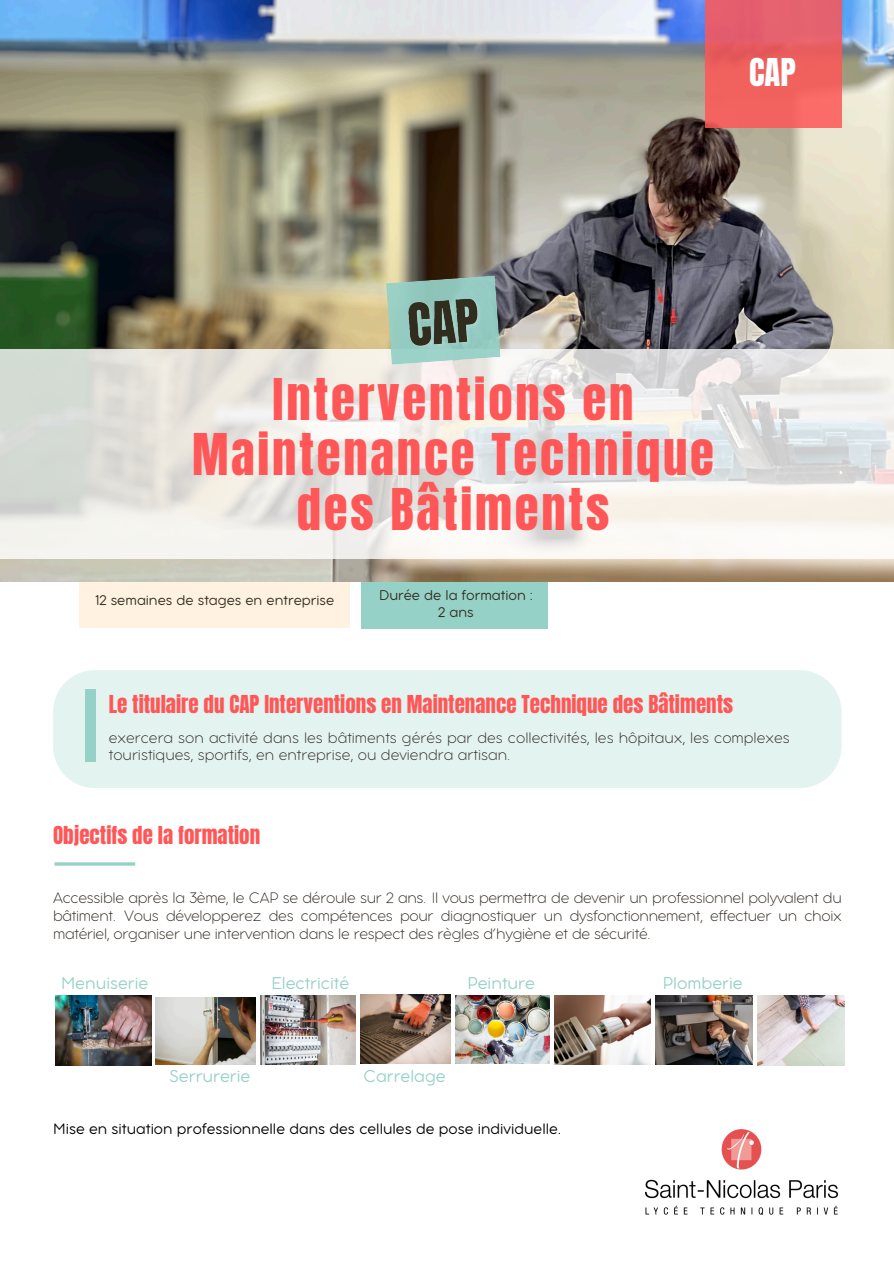
<style>
.page{position:relative;width:894px;height:1264px;background:#fff}
.page>*{position:absolute;margin:0;border:0;box-sizing:border-box;transform-origin:0 0}
.t1{font:48.9px/55.2px "Anton";letter-spacing:.055em;color:#ff5757;text-align:center}
.t2{font:32.55px "Anton";color:#fff}
.t3{font:21px "Anton";color:#ff5757}
.t4{font:300 18.6px "Aristotelica Pro Tx";color:#96d1c7}
.t5{font:300 expanded 16.5px/18px "Aristotelica Pro Tx";color:#302922}
.t6{font:300 16.5px "Aristotelica Pro Tx";color:#000}
.t7{font:300 15.45px "Aristotelica Pro Tx";color:#302c1e}
</style>
<div class="page">
<div style="left:80px;top:500px;width:270px;height:127px;background:#fff2df"></div>
<div style="left:361px;top:500px;width:186px;height:128px;background:#96d1c7"></div>
<img style="left:0;top:0;width:893px;height:582px">
<svg style="left:0;top:349px;width:893px;height:210px"></svg>
<div style="left:704px;top:0;width:137px;height:128px;background:linear-gradient(to right,#ea5d62,#ef6566)"></div>
<div style="left:53px;top:670px;width:788px;height:118px;background:#e3f3f0"></div>
<div style="left:86px;top:689px;width:10px;height:72px;background:#96d1c7"></div>
<hr style="left:54px;top:862px;width:81px;height:3px;background:#96d1c7">
<img style="left:655px;top:995px;width:97px;height:69px">
<img style="left:554px;top:995px;width:96px;height:69px">
<img style="left:757px;top:995px;width:86px;height:70px">
<img style="left:155px;top:997px;width:100px;height:67px">
<img style="left:260px;top:995px;width:95px;height:69px">
<img style="left:55px;top:995px;width:96px;height:70px">
<img style="left:360px;top:994px;width:90px;height:69px">
<img style="left:455px;top:995px;width:94px;height:68px">
<svg style="left:386px;top:275px;width:114px;height:90px;background:#9bbaad"></svg>
<img style="left:645px;top:1129px;width:192px;height:84px">
<img style="left:402px;top:283px;width:88px;height:80px">
<p class="t2" style="left:748px;top:49px;width:48px">CAP</p>
<p class="t1" style="left:192px;top:372px;width:523px">Interventions en<br>Maintenance Technique des Bâtiments</p>
<p class="t7" style="left:96px;top:595px;width:240px">12 semaines de stages en entreprise</p>
<h3 class="t7" style="left:379px;top:590px;width:155px">Durée de la formation :</h3>
<h2 class="t7" style="left:438px;top:607px;width:37px">2 ans</h2>
<p class="t3" style="left:109px;top:689px;width:625px">Le titulaire du CAP Interventions en Maintenance Technique des Bâtiments</p>
<p class="t5" style="left:109px;top:731px;width:682px;line-height:16.8px">exercera son activité dans les bâtiments gérés par des collectivités, les hôpitaux, les complexes touristiques, sportifs, en entreprise, ou deviendra artisan.</p>
<h4 class="t3" style="left:53px;top:819px;width:208px">Objectifs de la formation</h4>
<h4 class="t5" style="left:53px;top:889px;width:790px;text-align:justify">Accessible après la 3ème, le CAP se déroule sur 2 ans. Il vous permettra de devenir un professionnel polyvalent du bâtiment. Vous développerez des compétences pour diagnostiquer un dysfonctionnement, effectuer un choix matériel, organiser une intervention dans le respect des règles d’hygiène et de sécurité.</h4>
<p class="t4" style="left:61px;top:976px;width:89px">Menuiserie</p>
<p class="t4" style="left:271px;top:976px;width:79px">Electricité</p>
<p class="t4" style="left:467px;top:976px;width:69px">Peinture</p>
<p class="t4" style="left:662px;top:976px;width:81px">Plomberie</p>
<p class="t4" style="left:169px;top:1070px;width:82px">Serrurerie</p>
<p class="t4" style="left:363px;top:1070px;width:84px">Carrelage</p>
<h5 class="t6" style="left:53px;top:1123px;width:510px">Mise en situation professionnelle dans des cellules de pose individuelle.</h5>
</div>
